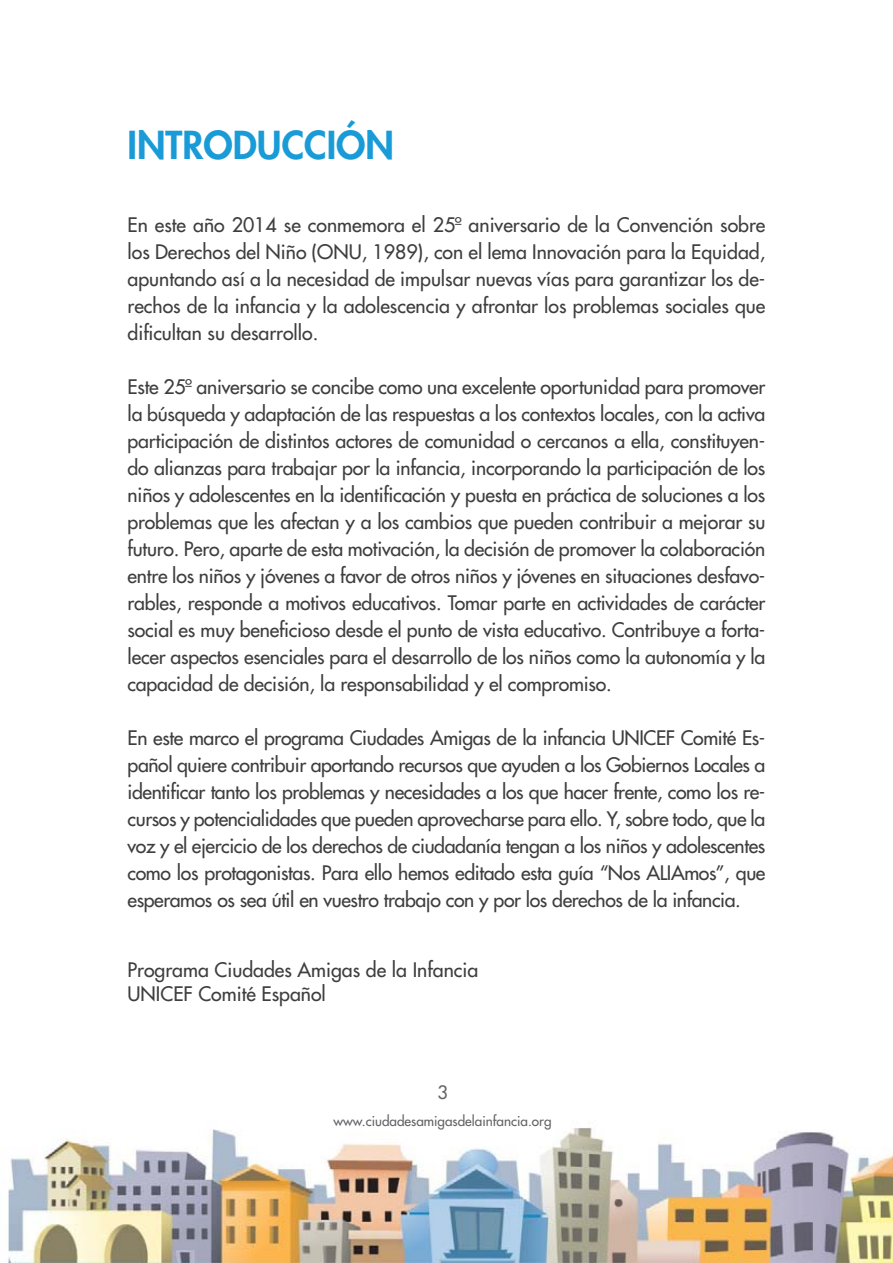
<style>
.page{position:relative;width:893px;height:1263px;background:#fff}
.page>*{position:absolute;margin:0;border:0;box-sizing:border-box;transform-origin:0 0}
.t1{font:800 37.5px "Futura";color:#199bd8}
.t2{font:19.5px/27px "Futura";color:#3e3e3f;text-align:justify}
.t3{font:18px "Futura";color:#636366}
.t4{font:13.5px "Futura";color:#636366}
</style>
<div class="page">
<img style="left:8px;top:1128px;width:885px;height:135px">
<p class="t1" style="left:128px;top:120px;width:268px">INTRODUCCIÓN</p>
<p class="t2" style="left:128px;top:211px;width:639px">En este año 2014 se conmemora el 25º aniversario de la Convención sobre los Derechos del Niño (ONU, 1989), con el lema Innovación para la Equidad, apuntando así a la necesidad de impulsar nuevas vías para garantizar los de&shy;rechos de la infancia y la adolescencia y afrontar los problemas sociales que dificultan su desarrollo.</p>
<p class="t2" style="left:128px;top:373px;width:639px">Este 25º aniversario se concibe como una excelente oportunidad para promover la búsqueda y adaptación de las respuestas a los contextos locales, con la activa participación de distintos actores de comunidad o cercanos a ella, constituyen&shy;do alianzas para trabajar por la infancia, incorporando la participación de los niños y adolescentes en la identificación y puesta en práctica de soluciones a los problemas que les afectan y a los cambios que pueden contribuir a mejorar su futuro. Pero, aparte de esta motivación, la decisión de promover la colaboración entre los niños y jóvenes a favor de otros niños y jóvenes en situaciones desfavo&shy;rables, responde a motivos educativos. Tomar parte en actividades de carácter social es muy beneficioso desde el punto de vista educativo. Contribuye a forta&shy;lecer aspectos esenciales para el desarrollo de los niños como la autonomía y la capacidad de decisión, la responsabilidad y el compromiso.</p>
<p class="t2" style="left:128px;top:724px;width:639px">En este marco el programa Ciudades Amigas de la infancia UNICEF Comité Es&shy;pañol quiere contribuir aportando recursos que ayuden a los Gobiernos Locales a identificar tanto los problemas y necesidades a los que hacer frente, como los re&shy;cursos y potencialidades que pueden aprovecharse para ello. Y, sobre todo, que la voz y el ejercicio de los derechos de ciudadanía tengan a los niños y adolescentes como los protagonistas. Para ello hemos editado esta guía “Nos ALIAmos”, que esperamos os sea útil en vuestro trabajo con y por los derechos de la infancia.</p>
<p class="t2" style="left:128px;top:956px;width:352px">Programa Ciudades Amigas de la Infancia</p>
<p class="t2" style="left:128px;top:980px;width:200px">UNICEF Comité Español</p>
<p class="t3" style="left:437px;top:1081px;width:12px">3</p>
<p class="t4" style="left:334px;top:1112px;width:219px">www.ciudadesamigasdelainfancia.org</p>
</div>
